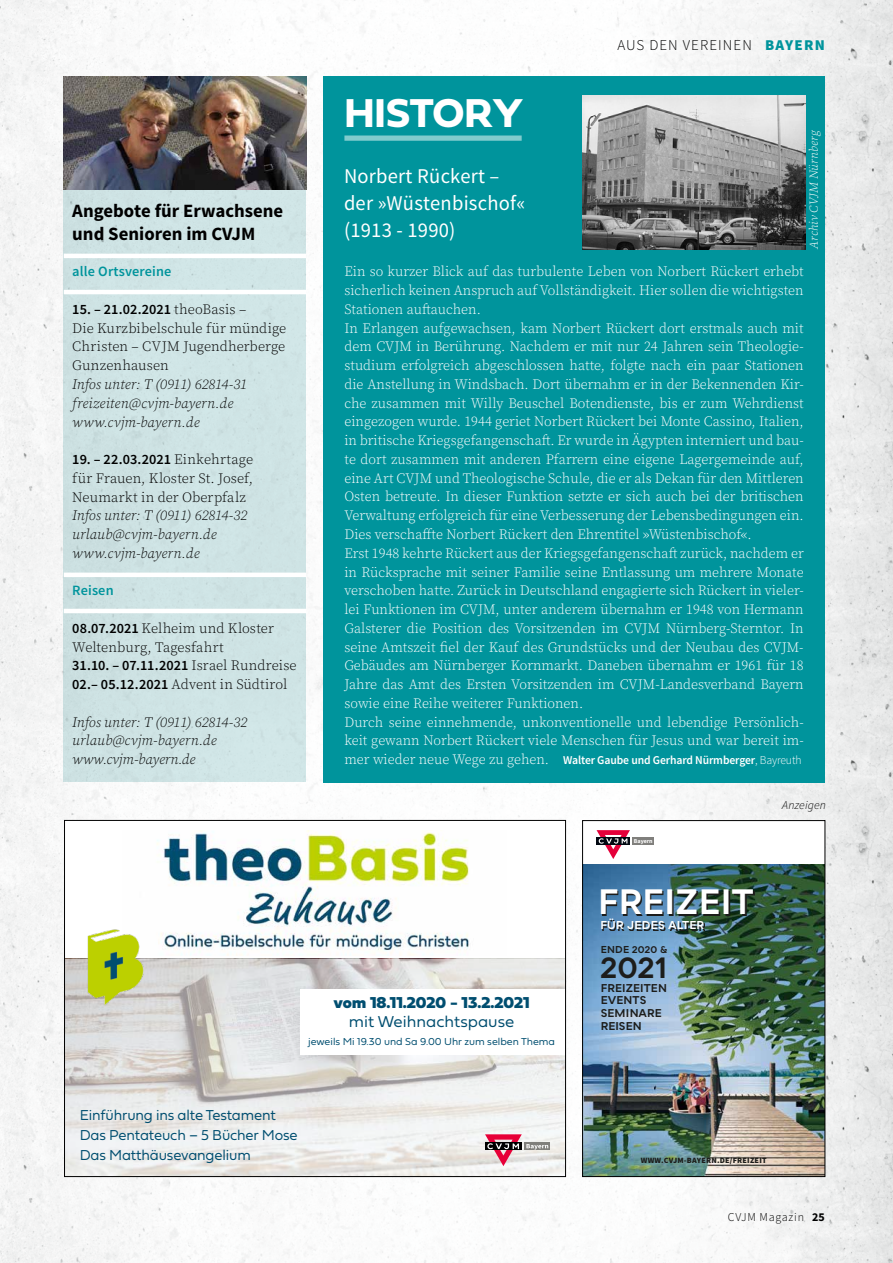
<style>
.page{position:relative;width:893px;height:1263px;background:#fff}
.page>*{position:absolute;margin:0;border:0;box-sizing:border-box;transform-origin:0 0}
.t1{font:42px "Fieldwork Geo Bold";letter-spacing:-.005em;color:#fff}
.t2{font:700 34.05px "Bozon";letter-spacing:.005em;color:#fff}
.t3{font:700 29.1px "Bozon";color:#1d1d1b}
.t4{font:21px/27px "Source Sans Pro";letter-spacing:.01em;color:#fff}
.t5{font:700 18.75px/22.5px "Source Sans Pro";color:#000}
.t6{font:16.5px "Fieldwork Geo Black";color:#004e70}
.t7{font:16.5px "Fieldwork Geo Light";color:#004e70}
.t8{font:15px/19.8px "Fieldwork Geo Light";letter-spacing:-.01em;color:#004e70}
.t9{font:300 15px "Source Sans Pro";letter-spacing:.07em;color:#000}
.t10{font:300 14.25px/18.8px "Source Serif Pro";color:#fff}
.t11{font:italic 300 14.25px/18.8px "Source Serif Pro";color:#000}
.t12{font:300 14.25px/18.8px "Source Serif Pro";letter-spacing:.005em;color:#000}
.t13{font:600 14.25px "Source Sans Pro";color:#000}
.t14{font:600 14.25px "Source Sans Pro";letter-spacing:.01em;color:#00949c}
.t15{font:600 12px "Source Sans Pro";letter-spacing:-.01em;color:#fff}
.t16{font:italic 300 12px "Source Serif Pro";letter-spacing:.01em;color:#fff}
.t17{font:300 12px "Source Sans Pro";letter-spacing:.06em;color:#000}
.t18{font:italic 300 12px "Source Sans Pro";letter-spacing:.01em;color:#000}
.t19{font:700 11.1px "Bozon";letter-spacing:.01em;color:#fff}
.t20{font:700 10.95px/12.6px "Bozon";letter-spacing:.005em;color:#1d1d1b}
.t21{font:10.5px "Fieldwork Geo Light";color:#004e70}
.t22{font:700 9.75px "Bozon";letter-spacing:.02em;color:#1d1d1b}
.t23{font:900 8.1px "Source Sans Pro";letter-spacing:.025em;color:#1d1d1b}
.t24{font:700 6px "Source Sans Pro";color:#fff}
.s1{font-weight:900;color:#00949c}
.s2{font-family:"Source Serif Pro";font-weight:300}
.s3{font-family:"Source Sans Pro";font-weight:600}
.s4{font-family:"Source Serif Pro";font-weight:300;font-size:14.25px}
.s5{font-weight:300}
.s6{font-weight:700}
</style>
<div class="page">
<img style="left:0;top:0;width:893px;height:1263px">
<div style="left:65px;top:820px;width:501px;height:356px;background:#fff"></div>
<svg style="left:66px;top:959px;width:498px;height:216px"></svg>
<div style="left:64px;top:77px;width:242px;height:705px;background:#d3e8e9"></div>
<img style="left:64px;top:77px;width:242px;height:112px">
<div style="left:323px;top:77px;width:502px;height:706px;background:#00949c"></div>
<div style="left:344px;top:135px;width:178px;height:6px;background:#80cbcd"></div>
<hr style="left:64px;top:573px;width:242px;height:4px;background:#fff">
<hr style="left:64px;top:609px;width:242px;height:4px;background:#fff">
<hr style="left:64px;top:254px;width:242px;height:4px;background:#fff">
<hr style="left:64px;top:290px;width:242px;height:4px;background:#fff">
<img style="left:583px;top:95px;width:222px;height:154px">
<img style="left:584px;top:864px;width:239px;height:311px">
<div style="left:583px;top:820px;width:242px;height:44px;background:#fff"></div>
<svg style="left:597px;top:830px;width:33px;height:29px"></svg>
<div style="left:632px;top:837px;width:22px;height:7px;background:#807f7c"></div>
<svg style="left:603px;top:891px;width:152px;height:25px"></svg>
<svg style="left:602px;top:920px;width:103px;height:11px"></svg>
<div style="left:582px;top:820px;width:243px;height:357px;border:1px solid #000"></div>
<img style="left:157px;top:830px;width:312px;height:126px">
<img style="left:79px;top:929px;width:71px;height:77px">
<svg style="left:548px;top:1142px;width:2px;height:8px"></svg>
<svg style="left:485px;top:1134px;width:63px;height:32px"></svg>
<p class="t9" style="left:617px;top:35px;width:209px">AUS DEN VEREINEN <span class="s1">BAYERN</span></p>
<h3 class="t5" style="left:72px;top:200px;width:213px">Angebote für Erwachsene und Senioren im CVJM</h3>
<p class="t14" style="left:72px;top:263px;width:101px">alle Ortsvereine</p>
<p class="t13" style="left:72px;top:300px;width:176px">15. – 21.02.2021 <span class="s2">theoBasis –</span></p>
<p class="t12" style="left:72px;top:319px;width:215px;text-align:justify">Die Kurzbibelschule für mündige Christen – CVJM Jugendherberge Gunzenhausen</p>
<p class="t11" style="left:72px;top:375px;width:176px">Infos unter: T (0911) 62814-31 freizeiten@cvjm-bayern.de www.cvjm-bayern.de</p>
<p class="t13" style="left:72px;top:450px;width:182px">19. – 22.03.2021 <span class="s2">Einkehrtage</span></p>
<p class="t12" style="left:72px;top:469px;width:182px">für Frauen, Kloster St. Josef,<br>Neumarkt in der Oberpfalz</p>
<p class="t11" style="left:72px;top:507px;width:177px">Infos unter: T (0911) 62814-32 urlaub@cvjm-bayern.de www.cvjm-bayern.de</p>
<p class="t14" style="left:72px;top:582px;width:43px">Reisen</p>
<p class="t12" style="left:72px;top:619px;width:203px"><span class="s3">08.07.2021</span> Kelheim und Kloster<br>Weltenburg, Tagesfahrt</p>
<p class="t13" style="left:72px;top:657px;width:226px">31.10. – 07.11.2021 <span class="s2">Israel Rundreise</span></p>
<p class="t12" style="left:72px;top:675px;width:217px"><span class="s3">02.– 05.12.2021</span> Advent in Südtirol</p>
<p class="t11" style="left:72px;top:713px;width:177px">Infos unter: T (0911) 62814-32 urlaub@cvjm-bayern.de www.cvjm-bayern.de</p>
<h1 class="t1" style="left:344px;top:80px;width:180px">HISTORY</h1>
<h3 class="t4" style="left:344px;top:163px;width:183px">Norbert Rückert – der »Wüstenbischof« (1913 - 1990)</h3>
<p class="t16" style="left:807px;top:248px;width:120px;rotate:-90deg">Archiv CVJM Nürnberg</p>
<p class="t10" style="left:344px;top:262px;width:461px">Ein so kurzer Blick auf das turbulente Leben von Norbert Rückert erhebt sicherlich keinen Anspruch auf Vollständigkeit. Hier sollen die wichtigsten Stationen auftauchen.<br>In Erlangen aufgewachsen, kam Norbert Rückert dort erstmals auch mit dem CVJM in Berührung. Nachdem er mit nur 24 Jahren sein Theologie&shy;studium erfolgreich abgeschlossen hatte, folgte nach ein paar Stationen die Anstellung in Windsbach. Dort übernahm er in der Bekennenden Kir&shy;che zusammen mit Willy Beuschel Botendienste, bis er zum Wehrdienst eingezogen wurde. 1944 geriet Norbert Rückert bei Monte Cassino, Italien, in britische Kriegsgefangenschaft. Er wurde in Ägypten interniert und bau&shy;te dort zusammen mit anderen Pfarrern eine eigene Lagergemeinde auf, eine Art CVJM und Theologische Schule, die er als Dekan für den Mittleren Osten betreute. In dieser Funktion setzte er sich auch bei der britischen Verwaltung erfolgreich für eine Verbesserung der Lebensbedingungen ein.<br>Dies verschaffte Norbert Rückert den Ehrentitel »Wüstenbischof«.<br>Erst 1948 kehrte Rückert aus der Kriegsgefangenschaft zurück, nachdem er in Rücksprache mit seiner Familie seine Entlassung um mehrere Monate verschoben hatte. Zurück in Deutschland engagierte sich Rückert in vieler&shy;lei Funktionen im CVJM, unter anderem übernahm er 1948 von Hermann Galsterer die Position des Vorsitzenden im CVJM Nürnberg-Sterntor. In seine Amtszeit fiel der Kauf des Grundstücks und der Neubau des CVJM-Gebäudes am Nürnberger Kornmarkt. Daneben übernahm er 1961 für 18<br>Jahre das Amt des Ersten Vorsitzenden im CVJM-Landesverband Bayern sowie eine Reihe weiterer Funktionen.<br>Durch seine einnehmende, unkonventionelle und lebendige Persönlich&shy;keit gewann Norbert Rückert viele Menschen für Jesus und war bereit im-</p>
<p class="t15" style="left:344px;top:752px;width:459px"><span class="s4">mer wieder neue Wege zu gehen.</span> Walter Gaube und Gerhard Nürmberger<span class="s5">, Bayreuth</span></p>
<p class="t24" style="left:634px;top:837px;width:20px">Bayern</p>
<p class="t18" style="left:782px;top:798px;width:45px">Anzeigen</p>
<p class="t6" style="left:333px;top:987px;width:198px">vom 18.11.2020 - 13.2.2021</p>
<p class="t7" style="left:349px;top:1009px;width:167px">mit Weihnachtspause</p>
<p class="t21" style="left:308px;top:1034px;width:249px">jeweils Mi 19.30 und Sa 9.00 Uhr zum selben Thema</p>
<h2 class="t2" style="left:598px;top:879px;width:157px">FREIZEIT</h2>
<p class="t19" style="left:600px;top:918px;width:105px">FÜR JEDES ALTER</p>
<p class="t22" style="left:601px;top:943px;width:69px">ENDE 2020 &amp;</p>
<h3 class="t3" style="left:601px;top:948px;width:68px">2021</h3>
<p class="t20" style="left:601px;top:981px;width:68px">FREIZEITEN<br>EVENTS<br>SEMINARE<br>REISEN</p>
<p class="t8" style="left:80px;top:1105px;width:219px">Einführung ins alte Testament<br>Das Pentateuch – 5 Bücher Mose<br>Das Matthäusevangelium</p>
<p class="t23" style="left:641px;top:1155px;width:127px">WWW.CVJM-BAYERN.DE/FREIZEIT</p>
<p class="t17" style="left:728px;top:1210px;width:99px">CVJM Magazin <span class="s6">25</span></p>
</div>
